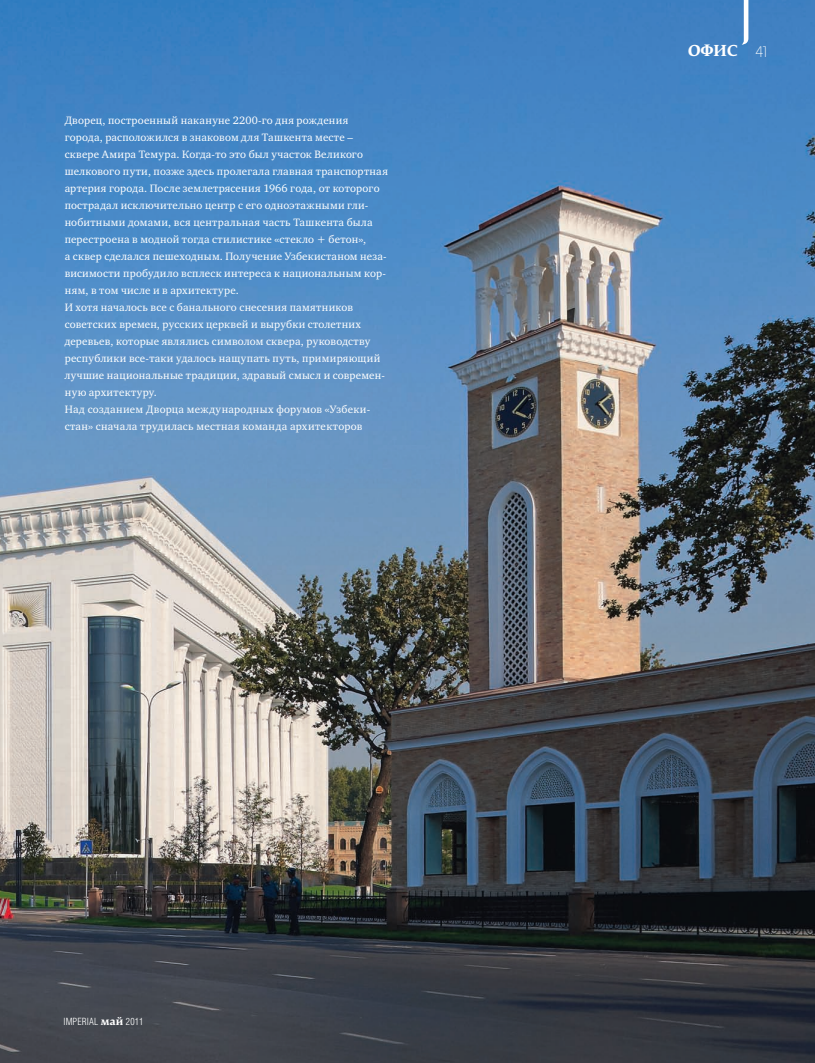
<style>
.page{position:relative;width:815px;height:1063px;background:#fff}
.page>*{position:absolute;margin:0;border:0;box-sizing:border-box;transform-origin:0 0}
._1_Basic_Text_Style{font:700 15px "Fedra Serif B Pro";color:#fff}
.t1{font:100 15px "Fedra Sans Dis Pro";color:#fff}
._4_MAIN_TEMA_JAZZz{font:11px/17px "Charter C";letter-spacing:.02em;color:#fff}
.t2{font:10px "Helios Cond Light C";letter-spacing:.01em;color:#fff}
.s1{font-family:"Fedra Serif B Pro";font-weight:700}
</style>
<div class="page">
<img style="left:0;top:0;width:815px;height:1063px">
<svg style="left:742px;top:0;width:6px;height:45px"></svg>
<p class="_4_MAIN_TEMA_JAZZz" style="left:65px;top:112px;width:325px">Дворец, построенный накануне 2200-го дня рождения города, расположился в знаковом для Ташкента месте – сквере Амира Темура. Когда-то это был участок Великого шелкового пути, позже здесь пролегала главная транспортная артерия города. После землетрясения 1966 года, от которого пострадал исключительно центр с его одноэтажными гли&shy;нобитными домами, вся центральная часть Ташкента была перестроена в модной тогда стилистике «стекло + бетон»,<br>а сквер сделался пешеходным. Получение Узбекистаном неза&shy;висимости пробудило всплеск интереса к национальным кор&shy;ням, в том числе и в архитектуре.</p>
<p class="_4_MAIN_TEMA_JAZZz" style="left:65px;top:299px;width:322px">И хотя началось все с банального снесения памятников советских времен, русских церквей и вырубки столетних деревьев, которые являлись символом сквера, руководству республики все-таки удалось нащупать путь, примиряющий лучшие национальные традиции, здравый смысл и современ&shy;ную архитектуру.</p>
<p class="_4_MAIN_TEMA_JAZZz" style="left:65px;top:401px;width:307px">Над созданием Дворца международных форумов «Узбеки&shy;стан» сначала трудилась местная команда архитекторов</p>
<p class="t2" style="left:63px;top:1016px;width:81px">IMPERIAL <span class="s1">май</span> 2011</p>
<p class="_1_Basic_Text_Style" style="left:688px;top:42px;width:51px">ОФИС</p>
<p class="t1" style="left:756px;top:41px;width:13px">41</p>
</div>
